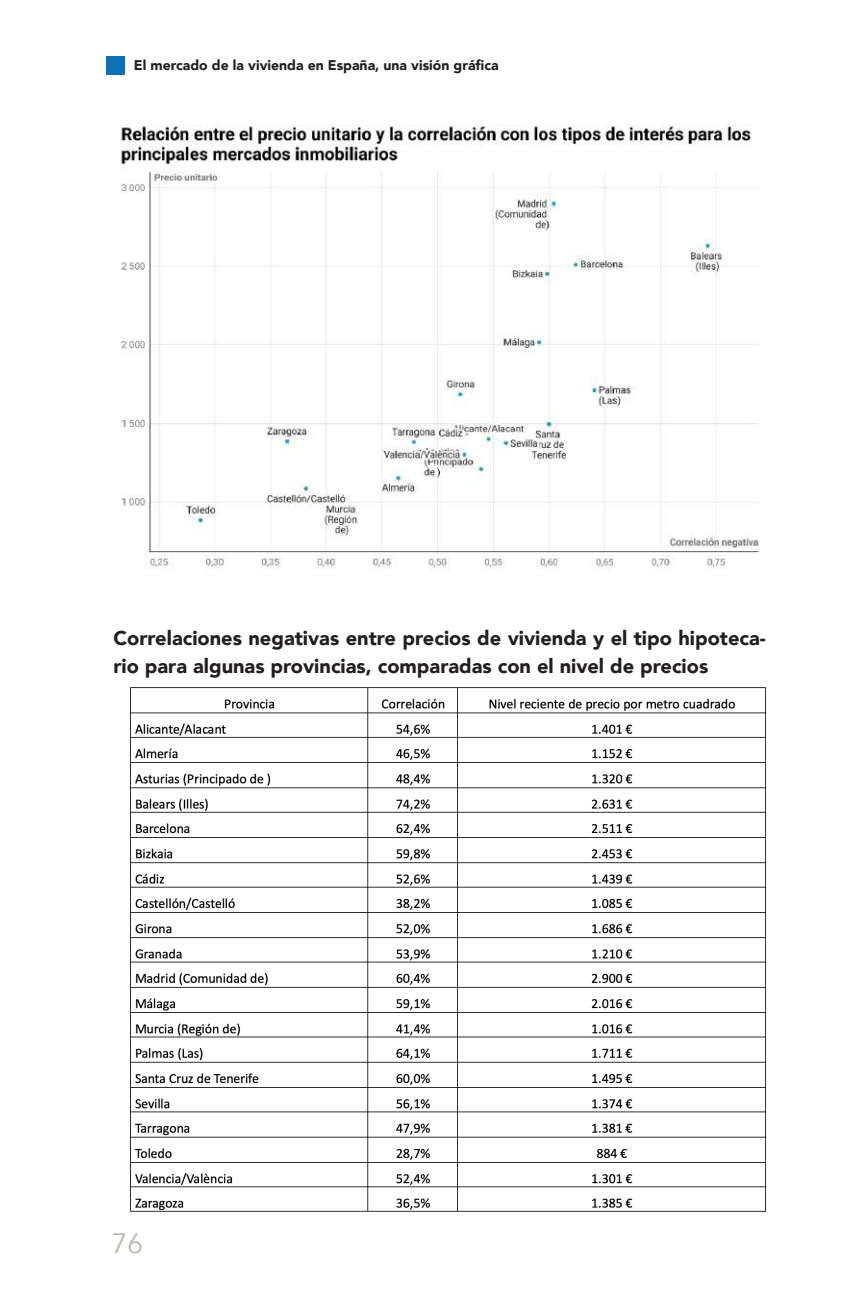
<style>
.page{position:relative;width:851px;height:1304px;background:#fff}
.page>*{position:absolute;margin:0;border:0;box-sizing:border-box;transform-origin:0 0}
.t1{font:28px "Avenir";color:#b6bdac}
.t2{font:900 20px/28px "Avenir";color:#231f20}
.t3{font:900 14px "Avenir";color:#231f20}
</style>
<div class="page">
<div style="left:106px;top:57px;width:18px;height:18px;background:#0d71b9"></div>
<img style="left:121px;top:124px;width:639px;height:446px">
<img style="left:130px;top:687px;width:636px;height:525px">
<p class="t3" style="left:134px;top:54px;width:366px">El mercado de la vivienda en España, una visión gráfica</p>
<p class="t2" style="left:113px;top:624px;width:653px">Correlaciones negativas entre precios de vivienda y el tipo hipoteca&shy;rio para algunas provincias, comparadas con el nivel de precios</p>
<h1 class="t1" style="left:112px;top:1227px;width:33px">76</h1>
</div>
